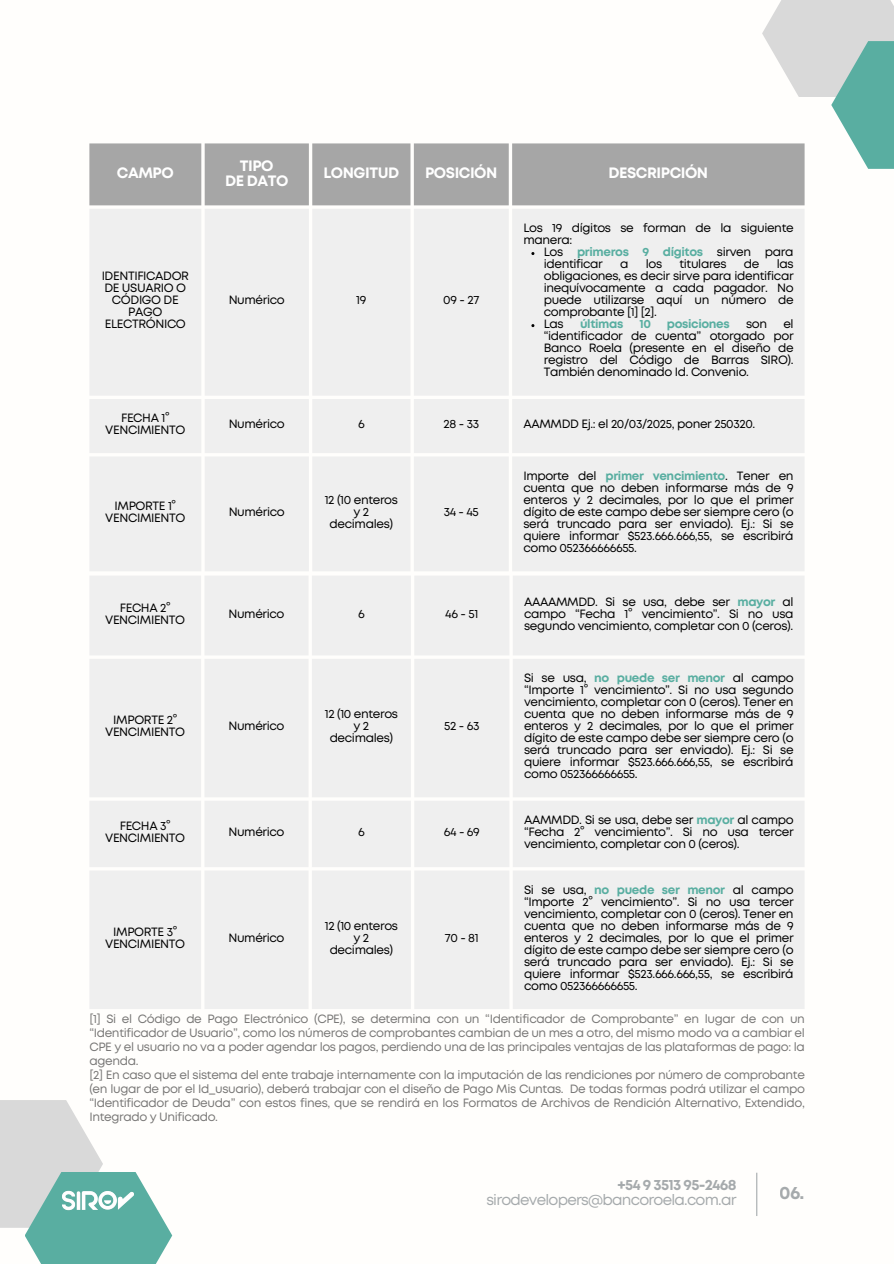
<style>
.page{position:relative;width:894px;height:1264px;background:#fff}
.page>*{position:absolute;margin:0;border:0;box-sizing:border-box;transform-origin:0 0}
.t1{font:700 18px "Mont";color:#4c565c}
.t2{font:700 15px "Mont";letter-spacing:-.03em;color:#fff}
.t3{font:15px "Mont";letter-spacing:-.05em;color:#4c565c}
.t4{font:700 15px "Mont";letter-spacing:-.05em;color:#4c565c}
.t5{font:12px/12px "Mont";letter-spacing:-.03em;color:#000;text-align:center}
.t6{font:700 12px "Mont";letter-spacing:-.03em;color:#59aea1}
.s1{font-weight:700;color:#59aea1}
</style>
<div class="page">
<svg style="left:0;top:1100px;width:172px;height:163px"></svg>
<hr style="left:756px;top:1172px;width:1px;height:43px;background:#4c565c">
<svg style="left:762px;top:0;width:131px;height:97px"></svg>
<svg style="left:831px;top:41px;width:62px;height:128px;fill:#59aea1"></svg>
<img style="left:58px;top:1185px;width:81px;height:30px">
<div style="left:89px;top:143px;width:715px;height:62px;background:#a6a6a6"></div>
<div style="left:89px;top:209px;width:715px;height:362px;background:#efefef"></div>
<div style="left:89px;top:576px;width:715px;height:433px;background:#efefef"></div>
<p class="t2" style="left:117px;top:167px;width:58px">CAMPO</p>
<p class="t5" style="left:102px;top:271px;width:89px">IDENTIFICADOR<br>DE USUARIO O<br>CÓDIGO DE<br>PAGO<br>ELECTRÓNICO</p>
<p class="t2" style="left:240px;top:160px;width:35px">TIPO</p>
<p class="t2" style="left:225px;top:175px;width:65px">DE DATO</p>
<p class="t2" style="left:323px;top:167px;width:77px">LONGITUD</p>
<p class="t2" style="left:425px;top:167px;width:74px">POSICIÓN</p>
<p class="t2" style="left:608px;top:167px;width:101px">DESCRIPCIÓN</p>
<p class="t5" style="left:229px;top:295px;width:58px">Numérico</p>
<p class="t5" style="left:356px;top:295px;width:12px">19</p>
<p class="t5" style="left:443px;top:295px;width:37px">09 - 27</p>
<p class="t5" style="left:523px;top:223px;width:272px;text-align:left">Los 19 dígitos se forman de la siguiente manera:</p>
<p class="t5" style="left:543px;top:247px;width:251px;text-align:left">Los <span class="s1">primeros 9 dígitos</span> sirven para identificar</p>
<p class="t5" style="left:543px;top:259px;width:251px;text-align:justify;text-indent:233px">las obligaciones, es decir sirve para identificar inequívocamente a cada pagador. No puede utilizarse aquí un número de comprobante [1] [2].</p>
<p class="t5" style="left:543px;top:319px;width:21px">Las</p>
<p class="t6" style="left:580px;top:319px;width:45px">últimas</p>
<p class="t6" style="left:639px;top:319px;width:13px">10</p>
<p class="t6" style="left:666px;top:319px;width:64px">posiciones</p>
<p class="t5" style="left:745px;top:319px;width:23px">son</p>
<p class="t5" style="left:620px;top:259px;width:10px">a</p>
<p class="t5" style="left:645px;top:259px;width:18px">los</p>
<p class="t5" style="left:679px;top:259px;width:49px">titulares</p>
<p class="t5" style="left:743px;top:259px;width:17px">de</p>
<p class="t5" style="left:543px;top:319px;width:251px;text-align:justify;text-indent:239px">el “identificador de cuenta” otorgado por Banco Roela (presente en el diseño de registro del Código de Barras SIRO).<br>También denominado Id. Convenio.</p>
<p class="t5" style="left:105px;top:413px;width:81px">FECHA 1°<br>VENCIMIENTO</p>
<p class="t5" style="left:229px;top:419px;width:58px">Numérico</p>
<p class="t5" style="left:358px;top:419px;width:8px">6</p>
<p class="t5" style="left:443px;top:419px;width:37px">28 - 33</p>
<p class="t5" style="left:523px;top:419px;width:233px">AAMMDD Ej.: el 20/03/2025, poner 250320.</p>
<p class="t5" style="left:105px;top:500px;width:81px">IMPORTE 1°<br>VENCIMIENTO</p>
<p class="t5" style="left:229px;top:506px;width:58px">Numérico</p>
<p class="t5" style="left:324px;top:494px;width:75px">12 (10 enteros y2 decimales)</p>
<p class="t5" style="left:443px;top:506px;width:37px">34 - 45</p>
<p class="t5" style="left:105px;top:602px;width:81px">FECHA 2°<br>VENCIMIENTO</p>
<p class="t5" style="left:228px;top:608px;width:58px">Numérico</p>
<p class="t5" style="left:358px;top:608px;width:8px">6</p>
<p class="t5" style="left:445px;top:608px;width:35px">46 - 51</p>
<p class="t5" style="left:105px;top:714px;width:81px">IMPORTE 2°<br>VENCIMIENTO</p>
<p class="t5" style="left:228px;top:720px;width:58px">Numérico</p>
<p class="t5" style="left:324px;top:708px;width:75px">12 (10 enteros y2 decimales)</p>
<p class="t5" style="left:444px;top:720px;width:37px">52 - 63</p>
<p class="t5" style="left:105px;top:820px;width:81px">FECHA 3°<br>VENCIMIENTO</p>
<p class="t5" style="left:228px;top:826px;width:58px">Numérico</p>
<p class="t5" style="left:358px;top:826px;width:8px">6</p>
<p class="t5" style="left:443px;top:826px;width:38px">64 - 69</p>
<p class="t5" style="left:105px;top:926px;width:81px">IMPORTE 3°<br>VENCIMIENTO</p>
<p class="t5" style="left:228px;top:932px;width:58px">Numérico</p>
<p class="t5" style="left:324px;top:920px;width:75px">12 (10 enteros y2 decimales)</p>
<p class="t5" style="left:444px;top:932px;width:35px">70 - 81</p>
<p class="t5" style="left:523px;top:470px;width:272px;text-align:justify">Importe del <span class="s1">primer vencimiento</span>. Tener en cuenta que no deben informarse más de 9 enteros y 2 decimales, por lo que el primer dígito de este campo debe ser siempre cero (o será truncado para ser enviado). Ej.: Si se quiere informar $523.666.666,55, se escribirá como 052366666655.</p>
<p class="t5" style="left:524px;top:596px;width:271px;text-align:justify">AAAAMMDD. Si se usa, debe ser <span class="s1">mayor</span> al campo “Fecha 1° vencimiento”. Si no usa segundo vencimiento, completar con 0 (ceros).</p>
<p class="t5" style="left:524px;top:672px;width:271px;text-align:justify">Si se usa, <span class="s1">no puede ser menor</span> al campo “Importe 1° vencimiento”. Si no usa segundo vencimiento, completar con 0 (ceros). Tener en cuenta que no deben informarse más de 9 enteros y 2 decimales, por lo que el primer dígito de este campo debe ser siempre cero (o será truncado para ser enviado). Ej.: Si se quiere informar $523.666.666,55, se escribirá como 052366666655.</p>
<p class="t5" style="left:524px;top:814px;width:271px;text-align:justify">AAMMDD. Si se usa, debe ser <span class="s1">mayor</span> al campo “Fecha 2° vencimiento”. Si no usa tercer vencimiento, completar con 0 (ceros).</p>
<p class="t5" style="left:524px;top:884px;width:271px;text-align:justify">Si se usa, <span class="s1">no puede ser menor</span> al campo “Importe 2° vencimiento”. Si no usa tercer vencimiento, completar con 0 (ceros). Tener en cuenta que no deben informarse más de 9 enteros y 2 decimales, por lo que el primer dígito de este campo debe ser siempre cero (o será truncado para ser enviado). Ej.: Si se quiere informar $523.666.666,55, se escribirá como 052366666655.</p>
<p class="t5" style="left:89px;top:1012px;width:716px;line-height:14px;text-align:left">[1] Si el Código de Pago Electrónico (CPE), se determina con un “Identificador de Comprobante” en lugar de con un “Identificador de Usuario”, como los números de comprobantes cambian de un mes a otro, del mismo modo va a cambiar el CPE y el usuario no va a poder agendar los pagos, perdiendo una de las principales ventajas de las plataformas de pago: la agenda.<br>[2] En caso que el sistema del ente trabaje internamente con la imputación de las rendiciones por número de comprobante (en lugar de por el Id_usuario), deberá trabajar con el diseño de Pago Mis Cuntas. De todas formas podrá utilizar el campo “Identificador de Deuda” con estos fines, que se rendirá en los Formatos de Archivos de Rendición Alternativo, Extendido, Integrado y Unificado.</p>
<p class="t4" style="left:617px;top:1178px;width:120px">+54 9 3513 95-2468</p>
<p class="t3" style="left:486px;top:1193px;width:252px">sirodevelopers@bancoroela.com.ar</p>
<h1 class="t1" style="left:779px;top:1185px;width:26px">06.</h1>
</div>
